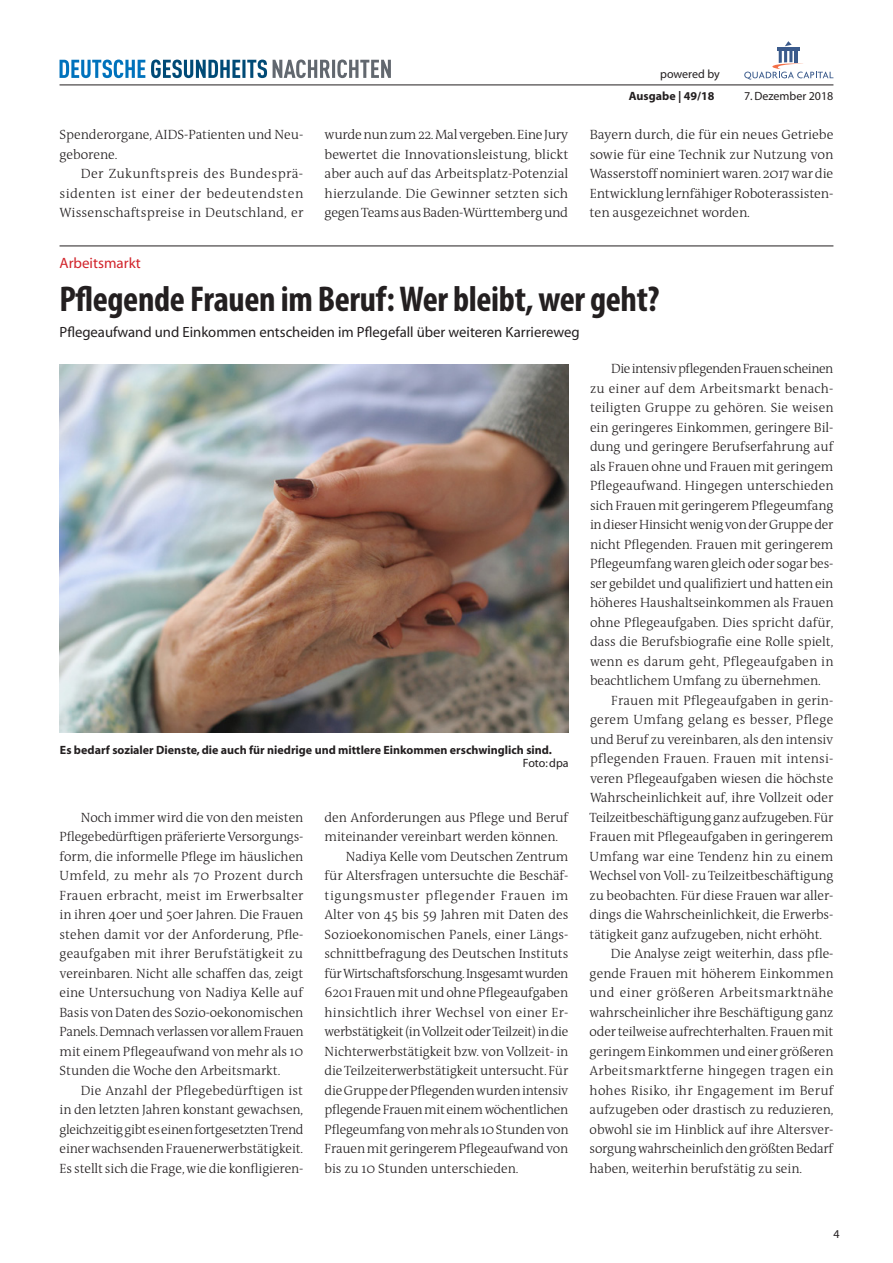
<style>
.page{position:relative;width:893px;height:1263px;background:#fff}
.page>*{position:absolute;margin:0;border:0;box-sizing:border-box;transform-origin:0 0}
.t1{font:700 condensed 36px "Myriad Pro";letter-spacing:-.01em;color:#231f20}
.t2{font:15px "Myriad";color:#d1232a}
.t3{font:14.85px "Myriad";color:#231f20}
.t4{font:300 13.5px/19.5px "The Antiqua B3";letter-spacing:-.005em;color:#231f20;text-align:justify}
.t5{font:300 13.5px "The Antiqua B3";letter-spacing:-.025em;color:#231f20}
.t6{font:300 13.5px "The Antiqua B3";letter-spacing:.02em;color:#231f20}
.t7{font:300 13.5px "The Antiqua B3";letter-spacing:.015em;color:#231f20}
.t8{font:300 13.5px "The Antiqua B3";letter-spacing:-.03em;color:#231f20}
.t9{font:300 13.5px "The Antiqua B3";letter-spacing:.03em;color:#231f20}
.t10{font:300 13.5px "The Antiqua B3";letter-spacing:.045em;color:#231f20}
.t11{font:700 12px "Myriad";color:#231f20}
.t12{font:12px "Myriad";color:#231f20}
.t13{font:12px "Myriad Pro";color:#231f20}
</style>
<div class="page">
<hr style="left:60px;top:85px;width:773px;height:1px;background:#231f20">
<svg style="left:744px;top:41px;width:89px;height:39px"></svg>
<svg style="left:60px;top:60px;width:85px;height:18px"></svg>
<svg style="left:151px;top:60px;width:116px;height:18px"></svg>
<svg style="left:273px;top:60px;width:118px;height:18px"></svg>
<hr style="left:60px;top:246px;width:773px;height:1px;background:#231f20">
<img style="left:60px;top:365px;width:509px;height:367px">
<p class="t12" style="left:660px;top:68px;width:61px">powered by</p>
<p class="t4" style="left:60px;top:126px;width:245px">Spenderorgane, AIDS-Patienten und Neu&shy;geborene.</p>
<p class="t4" style="left:60px;top:165px;width:245px;text-indent:21px">Der Zukunftspreis des Bundesprä&shy;sidenten ist einer der bedeutendsten Wissenschaftspreise in Deutschland, er</p>
<p class="t11" style="left:629px;top:90px;width:87px">Ausgabe | 49/18</p>
<p class="t12" style="left:744px;top:90px;width:91px">7. Dezember 2018</p>
<p class="t4" style="left:325px;top:126px;width:245px">wurde nun zum 22. Mal vergeben. Eine Jury bewertet die Innovationsleistung, blickt aber auch auf das Arbeitsplatz-Potenzial hierzulande. Die Gewinner setzten sich gegen Teams aus Baden-Württemberg und</p>
<p class="t4" style="left:590px;top:126px;width:245px">Bayern durch, die für ein neues Getriebe sowie für eine Technik zur Nutzung von Wasserstoff nominiert waren. 2017 war die Entwicklung lernfähiger Roboterassisten&shy;ten ausgezeichnet worden.</p>
<p class="t2" style="left:60px;top:255px;width:83px">Arbeitsmarkt</p>
<h1 class="t1" style="left:60px;top:276px;width:602px">Pflegende Frauen im Beruf: Wer bleibt, wer geht?</h1>
<p class="t3" style="left:60px;top:325px;width:522px">Pflegeaufwand und Einkommen entscheiden im Pflegefall über weiteren Karriereweg</p>
<p class="t11" style="left:60px;top:743px;width:493px">Es bedarf sozialer Dienste, die auch für niedrige und mittlere Einkommen erschwinglich sind.</p>
<p class="t12" style="left:523px;top:757px;width:47px">Foto: dpa</p>
<p class="t4" style="left:60px;top:808px;width:245px;text-indent:21px">Noch immer wird die von den meisten Pflegebedürftigen präferierte Versorgungs&shy;form, die informelle Pflege im häuslichen Umfeld, zu mehr als 70 Prozent durch Frauen erbracht, meist im Erwerbsalter in ihren 40er und 50er Jahren. Die Frauen stehen damit vor der Anforderung, Pfle&shy;geaufgaben mit ihrer Berufstätigkeit zu vereinbaren. Nicht alle schaffen das, zeigt eine Untersuchung von Nadiya Kelle auf Basis von Daten des Sozio-oekonomischen Panels. Demnach verlassen vor allem Frauen mit einem Pflegeaufwand von mehr als 10<br>Stunden die Woche den Arbeitsmarkt.</p>
<p class="t4" style="left:60px;top:1081px;width:245px;text-indent:21px">Die Anzahl der Pflegebedürftigen ist in den letzten Jahren konstant gewachsen, gleichzeitig gibt es einen fortgesetzten Trend einer wachsenden Frauenerwerbstätigkeit.<br>Es stellt sich die Frage, wie die konfligieren-</p>
<p class="t4" style="left:325px;top:808px;width:245px">den Anforderungen aus Pflege und Beruf</p>
<p class="t4" style="left:325px;top:828px;width:235px">miteinander vereinbart werden können.</p>
<p class="t4" style="left:346px;top:847px;width:224px">Nadiya Kelle vom Deutschen Zentrum</p>
<p class="t4" style="left:325px;top:867px;width:245px">für Altersfragen untersuchte die Beschäf-</p>
<p class="t10" style="left:325px;top:888px;width:245px">tigungsmuster pflegender Frauen im</p>
<p class="t4" style="left:325px;top:906px;width:245px">Alter von 45 bis 59 Jahren mit Daten des</p>
<p class="t4" style="left:325px;top:925px;width:245px">Sozioekonomischen Panels, einer Längs-</p>
<p class="t4" style="left:325px;top:945px;width:245px">schnittbefragung des Deutschen Instituts</p>
<p class="t8" style="left:325px;top:966px;width:245px">für Wirtschaftsforschung. Insgesamt wurden</p>
<p class="t4" style="left:325px;top:984px;width:245px">6201 Frauen mit und ohne Pflegeaufgaben</p>
<p class="t7" style="left:325px;top:1005px;width:245px">hinsichtlich ihrer Wechsel von einer Er-</p>
<p class="t5" style="left:325px;top:1025px;width:245px">werbstätigkeit (in Vollzeit oder Teilzeit) in die</p>
<p class="t4" style="left:325px;top:1042px;width:245px">Nichterwerbstätigkeit bzw. von Vollzeit- in</p>
<p class="t4" style="left:325px;top:1062px;width:245px">die Teilzeiterwerbstätigkeit untersucht. Für</p>
<p class="t4" style="left:325px;top:1081px;width:245px">die Gruppe der Pflegenden wurden intensiv</p>
<p class="t5" style="left:325px;top:1103px;width:245px">pflegende Frauen mit einem wöchentlichen</p>
<p class="t4" style="left:325px;top:1120px;width:245px">Pflegeumfang von mehr als 10 Stunden von</p>
<p class="t4" style="left:325px;top:1140px;width:245px">Frauen mit geringerem Pflegeaufwand von</p>
<p class="t4" style="left:325px;top:1159px;width:195px">bis zu 10 Stunden unterschieden.</p>
<p class="t8" style="left:611px;top:362px;width:224px">Die intensiv pflegenden Frauen scheinen</p>
<p class="t7" style="left:590px;top:381px;width:245px">zu einer auf dem Arbeitsmarkt benach-</p>
<p class="t4" style="left:590px;top:399px;width:245px">teiligten Gruppe zu gehören. Sie weisen</p>
<p class="t4" style="left:590px;top:418px;width:245px">ein geringeres Einkommen, geringere Bil-</p>
<p class="t4" style="left:590px;top:438px;width:245px">dung und geringere Berufserfahrung auf</p>
<p class="t4" style="left:590px;top:457px;width:245px">als Frauen ohne und Frauen mit geringem</p>
<p class="t4" style="left:590px;top:477px;width:245px">Pflegeaufwand. Hingegen unterschieden</p>
<p class="t4" style="left:590px;top:496px;width:245px">sich Frauen mit geringerem Pflegeumfang</p>
<p class="t5" style="left:590px;top:518px;width:245px">in dieser Hinsicht wenig von der Gruppe der</p>
<p class="t4" style="left:590px;top:535px;width:245px">nicht Pflegenden. Frauen mit geringerem</p>
<p class="t4" style="left:590px;top:555px;width:245px">Pflegeumfang waren gleich oder sogar bes-</p>
<p class="t4" style="left:590px;top:574px;width:245px">ser gebildet und qualifiziert und hatten ein</p>
<p class="t4" style="left:590px;top:594px;width:245px">höheres Haushaltseinkommen als Frauen</p>
<p class="t4" style="left:590px;top:613px;width:245px">ohne Pflegeaufgaben. Dies spricht dafür,</p>
<p class="t4" style="left:590px;top:633px;width:245px">dass die Berufsbiografie eine Rolle spielt,</p>
<p class="t7" style="left:590px;top:654px;width:245px">wenn es darum geht, Pflegeaufgaben in</p>
<p class="t4" style="left:590px;top:672px;width:232px">beachtlichem Umfang zu übernehmen.</p>
<p class="t4" style="left:611px;top:691px;width:224px">Frauen mit Pflegeaufgaben in gerin-</p>
<p class="t6" style="left:590px;top:713px;width:245px">gerem Umfang gelang es besser, Pflege</p>
<p class="t4" style="left:590px;top:730px;width:245px">und Beruf zu vereinbaren, als den intensiv</p>
<p class="t6" style="left:590px;top:752px;width:245px">pflegenden Frauen. Frauen mit intensi-</p>
<p class="t4" style="left:590px;top:769px;width:245px">veren Pflegeaufgaben wiesen die höchste</p>
<p class="t4" style="left:590px;top:789px;width:245px">Wahrscheinlichkeit auf, ihre Vollzeit oder</p>
<p class="t4" style="left:590px;top:808px;width:245px">Teilzeitbeschäftigung ganz aufzugeben. Für</p>
<p class="t4" style="left:590px;top:828px;width:245px">Frauen mit Pflegeaufgaben in geringerem</p>
<p class="t4" style="left:590px;top:847px;width:245px">Umfang war eine Tendenz hin zu einem</p>
<p class="t4" style="left:590px;top:867px;width:245px">Wechsel von Voll- zu Teilzeitbeschäftigung</p>
<p class="t4" style="left:590px;top:886px;width:245px">zu beobachten. Für diese Frauen war aller-</p>
<p class="t4" style="left:590px;top:906px;width:245px">dings die Wahrscheinlichkeit, die Erwerbs-</p>
<p class="t4" style="left:590px;top:925px;width:234px">tätigkeit ganz aufzugeben, nicht erhöht.</p>
<p class="t4" style="left:611px;top:945px;width:224px">Die Analyse zeigt weiterhin, dass pfle-</p>
<p class="t4" style="left:590px;top:964px;width:245px">gende Frauen mit höherem Einkommen</p>
<p class="t9" style="left:590px;top:986px;width:245px">und einer größeren Arbeitsmarktnähe</p>
<p class="t4" style="left:590px;top:1003px;width:245px">wahrscheinlicher ihre Beschäftigung ganz</p>
<p class="t4" style="left:590px;top:1023px;width:245px">oder teilweise aufrechterhalten. Frauen mit</p>
<p class="t4" style="left:590px;top:1042px;width:245px">geringem Einkommen und einer größeren</p>
<p class="t6" style="left:590px;top:1064px;width:245px">Arbeitsmarktferne hingegen tragen ein</p>
<p class="t6" style="left:590px;top:1083px;width:245px">hohes Risiko, ihr Engagement im Beruf</p>
<p class="t4" style="left:590px;top:1101px;width:245px">aufzugeben oder drastisch zu reduzieren,</p>
<p class="t4" style="left:590px;top:1120px;width:245px">obwohl sie im Hinblick auf ihre Altersver-</p>
<p class="t5" style="left:590px;top:1142px;width:245px">sorgung wahrscheinlich den größten Bedarf</p>
<p class="t4" style="left:590px;top:1159px;width:214px">haben, weiterhin berufstätig zu sein.</p>
<p class="t13" style="left:833px;top:1226px;width:8px">4</p>
</div>
